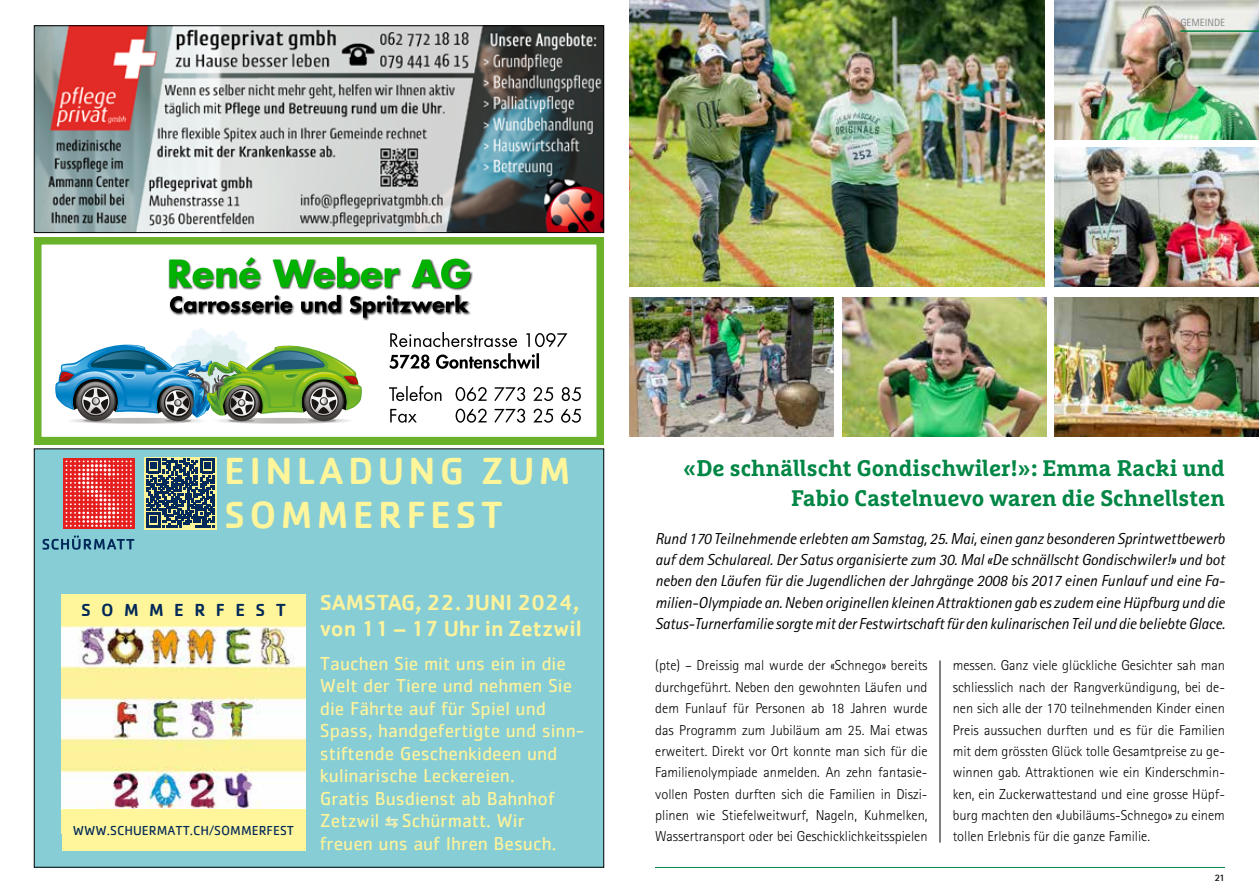
<style>
.page{position:relative;width:1259px;height:893px;background:#fff}
.page>*{position:absolute;margin:0;border:0;box-sizing:border-box;transform-origin:0 0}
.t1{font:500 39px/43.5px "Cachet";letter-spacing:.11em;color:#fff59a}
.t2{font:700 22.5px/30px "Marselis Slab Pro";color:#008645;text-align:right}
.t3{font:500 22.5px/25.5px "Cachet";color:#fdf39c}
.t4{font:19.5px/22.5px "Cachet Std";color:#fdf39c}
.t5{font:19.5px/22.5px "Cachet Std";color:#fff59a}
.t6{font:500 18px "Cachet";letter-spacing:.58em;color:#002959}
.t7{font:italic 15.9px/21.3px "Rotis Sans Serif Std";letter-spacing:-.005em;color:#000;text-align:justify}
.t8{font:300 14.4px/21.3px "Rotis Sans Serif Std";color:#000;text-align:justify}
.t9{font:13.5px "Cachet Std";color:#002959}
.t10{font:10.5px "Rotis Sans Serif Std";color:#868786}
.t11{font:700 9.9px "Rotis Sans Serif Std";color:#000}
.s1{color:#fdf39c}
</style>
<div class="page">
<img style="left:1054px;top:0;width:205px;height:139px">
<hr style="left:939px;top:660px;width:1px;height:183px;background:#000">
<img style="left:629px;top:0;width:416px;height:287px">
<img style="left:1054px;top:148px;width:205px;height:139px">
<img style="left:629px;top:297px;width:204px;height:139px">
<img style="left:1054px;top:297px;width:205px;height:139px">
<img style="left:842px;top:297px;width:204px;height:139px">
<hr style="left:1180px;top:30px;width:79px;height:2px;background:#008645">
<hr style="left:655px;top:867px;width:570px;height:1px;background:#008645">
<svg style="left:34px;top:237px;width:570px;height:207px"></svg>
<img style="left:36px;top:28px;width:566px;height:203px">
<div style="left:34px;top:26px;width:570px;height:207px;border:1px solid #000"></div>
<div style="left:34px;top:449px;width:570px;height:418px;background:#86cdd6"></div>
<svg style="left:43px;top:536px;width:91px;height:14px"></svg>
<div style="left:63px;top:458px;width:71px;height:71px;background:#e51e1e"></div>
<svg style="left:66px;top:460px;width:66px;height:67px"></svg>
<img style="left:62px;top:594px;width:244px;height:240px">
<svg style="left:145px;top:457px;width:72px;height:72px"></svg>
<svg style="left:146px;top:459px;width:69px;height:68px;background:#45606b"></svg>
<svg style="left:386px;top:816px;width:11px;height:11px"></svg>
<div style="left:62px;top:809px;width:243px;height:42px;background:#fff59a"></div>
<div style="left:62px;top:594px;width:243px;height:32px;background:#fff59a"></div>
<p class="t10" style="left:1180px;top:16px;width:46px">GEMEINDE</p>
<h1 class="t1" style="left:224px;top:448px;width:348px">EINLADUNG ZUM<br>SOMMERFEST</h1>
<p class="t6" style="left:81px;top:599px;width:206px">SOMMERFEST</p>
<p class="t9" style="left:73px;top:822px;width:223px">WWW.SCHUERMATT.CH/SOMMERFEST</p>
<h2 class="t3" style="left:320px;top:589px;width:263px">SAMSTAG, 22. JUNI 2024, von 11 – 17 Uhr in Zetzwil</h2>
<h3 class="t4" style="left:320px;top:651px;width:266px">Tauchen Sie mit uns ein in die<br>Welt der Tiere und nehmen Sie die Fährte auf für Spiel und<br>Spass, handgefertigte und sinn&shy;stiftende Geschenkideen und kulinarische Leckereien.</h3>
<h3 class="t5" style="left:320px;top:786px;width:238px">Gratis Busdienst ab Bahnhof<br>Zetzwil Schürmatt. <span class="s1">Wir freuen uns auf Ihren Besuch.</span></h3>
<h2 class="t2" style="left:682px;top:452px;width:544px">«De schnällscht Gondischwiler!»: Emma Racki und<br>Fabio Castelnuevo waren die Schnellsten</h2>
<p class="t7" style="left:655px;top:528px;width:571px">Rund 170 Teilnehmende erlebten am Samstag, 25. Mai, einen ganz besonderen Sprintwettbewerb auf dem Schulareal. Der Satus organisierte zum 30. Mal «De schnällscht Gondischwiler!» und bot neben den Läufen für die Jugendlichen der Jahrgänge 2008 bis 2017 einen Funlauf und eine Fa&shy;milien-Olympiade an. Neben originellen kleinen Attraktionen gab es zudem eine Hüpfburg und die Satus-Turnerfamilie sorgte mit der Festwirtschaft für den kulinarischen Teil und die beliebte Glace.</p>
<p class="t8" style="left:655px;top:655px;width:274px">(pte) – Dreissig mal wurde der «Schnego» bereits durchgeführt. Neben den gewohnten Läufen und dem Funlauf für Personen ab 18 Jahren wurde das Programm zum Jubiläum am 25. Mai etwas erweitert. Direkt vor Ort konnte man sich für die Familienolympiade anmelden. An zehn fantasie&shy;vollen Posten durften sich die Familien in Diszi&shy;plinen wie Stiefelweitwurf, Nageln, Kuhmelken, Wassertransport oder bei Geschicklichkeitsspielen</p>
<p class="t8" style="left:952px;top:655px;width:274px">messen. Ganz viele glückliche Gesichter sah man schliesslich nach der Rangverkündigung, bei de&shy;nen sich alle der 170 teilnehmenden Kinder einen Preis aussuchen durften und es für die Familien mit dem grössten Glück tolle Gesamtpreise zu ge&shy;winnen gab. Attraktionen wie ein Kinderschmin&shy;ken, ein Zuckerwattestand und eine grosse Hüpf&shy;burg machten den «Jubiläums-Schnego» zu einem tollen Erlebnis für die ganze Familie.</p>
<p class="t11" style="left:1214px;top:871px;width:12px">21</p>
</div>
